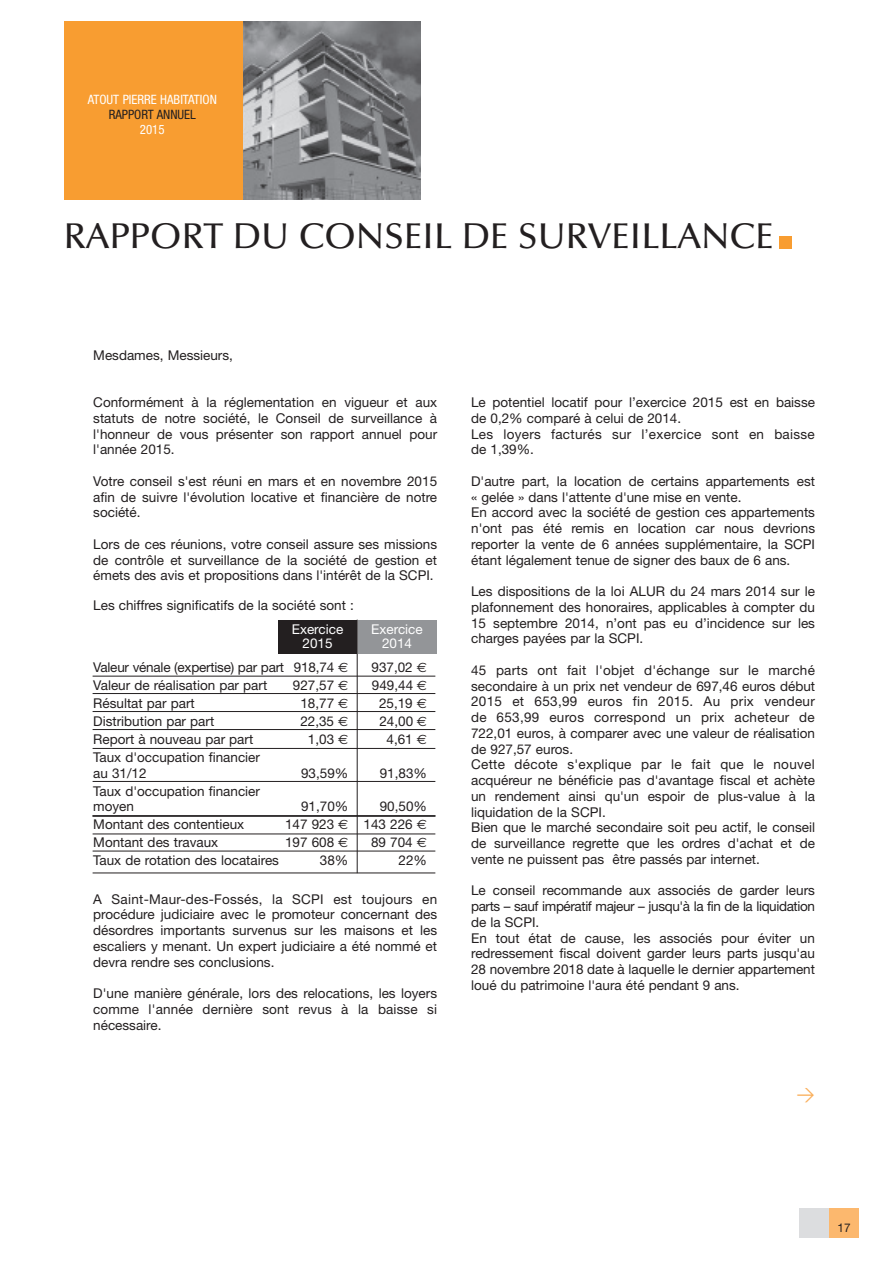
<style>
.page{position:relative;width:893px;height:1263px;background:#fff}
.page>*{position:absolute;margin:0;border:0;box-sizing:border-box;transform-origin:0 0}
.t1{font:500 36px "Optima";color:#231f20}
.t2{font:18px "DIN";color:#faae59}
.t3{font:13.5px/15.8px "Helvetica Neue";color:#231f20;text-align:justify}
.t4{font:13.5px/13.5px "Helvetica Neue";color:#fff;text-align:center}
.t5{font:condensed 12.9px "Helvetica Neue";color:#fff}
.t6{font:condensed 12.9px "Helvetica Neue";color:#231f20}
.t7{font:12px "Helvetica Neue";color:#231f20}
.s1{font-family:"Euro Sans"}
</style>
<div class="page">
<img style="left:242px;top:21px;width:179px;height:179px">
<div style="left:799px;top:1208px;width:30px;height:29px;background:#dcdddf"></div>
<div style="left:829px;top:1208px;width:30px;height:29px;background:#fcb86e"></div>
<div style="left:64px;top:21px;width:178px;height:179px;background:#f89d31"></div>
<div style="left:779px;top:236px;width:13px;height:13px;background:#f89d31"></div>
<div style="left:279px;top:621px;width:78px;height:33px;background:#231f20"></div>
<div style="left:358px;top:621px;width:79px;height:33px;background:#939598"></div>
<hr style="left:93px;top:676px;width:342px;height:1px;background:#231f20">
<hr style="left:357px;top:620px;width:1px;height:253px;background:#231f20">
<hr style="left:93px;top:693px;width:342px;height:1px;background:#231f20">
<hr style="left:93px;top:711px;width:342px;height:1px;background:#231f20">
<hr style="left:93px;top:729px;width:342px;height:1px;background:#231f20">
<hr style="left:93px;top:748px;width:342px;height:1px;background:#231f20">
<hr style="left:93px;top:781px;width:342px;height:1px;background:#231f20">
<hr style="left:93px;top:815px;width:342px;height:1px;background:#231f20">
<hr style="left:93px;top:833px;width:342px;height:1px;background:#231f20">
<hr style="left:93px;top:872px;width:342px;height:1px;background:#231f20">
<hr style="left:93px;top:851px;width:342px;height:1px;background:#231f20">
<p class="t5" style="left:88px;top:94px;width:131px">ATOUT PIERRE HABITATION</p>
<p class="t6" style="left:109px;top:109px;width:89px">RAPPORT ANNUEL</p>
<p class="t5" style="left:140px;top:124px;width:26px">2015</p>
<h1 class="t1" style="left:64px;top:222px;width:711px">RAPPORT DU CONSEIL DE SURVEILLANCE</h1>
<p class="t3" style="left:93px;top:348px;width:141px">Mesdames, Messieurs,</p>
<p class="t3" style="left:93px;top:396px;width:345px">Conformément à la réglementation en vigueur et aux statuts de notre société, le Conseil de surveillance à l'honneur de vous présenter son rapport annuel pour l'année 2015.</p>
<p class="t3" style="left:93px;top:474px;width:345px">Votre conseil s'est réuni en mars et en novembre 2015 afin de suivre l'évolution locative et financière de notre société.</p>
<p class="t3" style="left:93px;top:537px;width:345px">Lors de ces réunions, votre conseil assure ses missions de contrôle et surveillance de la société de gestion et émets des avis et propositions dans l'intérêt de la SCPI.</p>
<p class="t3" style="left:93px;top:598px;width:262px">Les chiffres significatifs de la société sont :</p>
<p class="t4" style="left:292px;top:624px;width:53px">Exercice<br>2015</p>
<p class="t4" style="left:371px;top:624px;width:53px">Exercice<br>2014</p>
<p class="t3" style="left:93px;top:660px;width:257px">Valeur vénale (expertise) par part 918,74 <span class="s1">€</span></p>
<p class="t3" style="left:371px;top:660px;width:57px">937,02 <span class="s1">€</span></p>
<p class="t3" style="left:93px;top:678px;width:176px">Valeur de réalisation par part</p>
<p class="t3" style="left:293px;top:678px;width:57px">927,57 <span class="s1">€</span></p>
<p class="t3" style="left:372px;top:678px;width:57px">949,44 <span class="s1">€</span></p>
<p class="t3" style="left:93px;top:696px;width:103px">Résultat par part</p>
<p class="t3" style="left:300px;top:696px;width:49px">18,77 <span class="s1">€</span></p>
<p class="t3" style="left:379px;top:696px;width:50px">25,19 <span class="s1">€</span></p>
<p class="t3" style="left:93px;top:714px;width:123px">Distribution par part</p>
<p class="t3" style="left:300px;top:714px;width:50px">22,35 <span class="s1">€</span></p>
<p class="t3" style="left:379px;top:714px;width:49px">24,00 <span class="s1">€</span></p>
<p class="t3" style="left:93px;top:732px;width:162px">Report à nouveau par part</p>
<p class="t3" style="left:308px;top:732px;width:42px">1,03 <span class="s1">€</span></p>
<p class="t3" style="left:386px;top:732px;width:42px">4,61 <span class="s1">€</span></p>
<p class="t3" style="left:93px;top:750px;width:168px">Taux d'occupation financier au 31/12</p>
<p class="t3" style="left:301px;top:766px;width:49px">93,59%</p>
<p class="t3" style="left:380px;top:766px;width:49px">91,83%</p>
<p class="t3" style="left:93px;top:784px;width:168px">Taux d'occupation financier moyen</p>
<p class="t3" style="left:301px;top:800px;width:49px">91,70%</p>
<p class="t3" style="left:380px;top:800px;width:49px">90,50%</p>
<p class="t3" style="left:93px;top:818px;width:153px">Montant des contentieux</p>
<p class="t3" style="left:285px;top:818px;width:143px">147 923 <span class="s1">€</span> 143 226 <span class="s1">€</span></p>
<p class="t3" style="left:93px;top:836px;width:127px">Montant des travaux</p>
<p class="t3" style="left:285px;top:836px;width:65px">197 608 <span class="s1">€</span></p>
<p class="t3" style="left:371px;top:836px;width:57px">89 704 <span class="s1">€</span></p>
<p class="t3" style="left:93px;top:854px;width:187px">Taux de rotation des locataires</p>
<p class="t3" style="left:320px;top:854px;width:30px">38%</p>
<p class="t3" style="left:399px;top:854px;width:30px">22%</p>
<p class="t3" style="left:93px;top:892px;width:346px">A Saint-Maur-des-Fossés, la SCPI est toujours en procédure judiciaire avec le promoteur concernant des désordres importants survenus sur les maisons et les escaliers y menant. Un expert judiciaire a été nommé et devra rendre ses conclusions.</p>
<p class="t3" style="left:93px;top:987px;width:345px">D'une manière générale, lors des relocations, les loyers comme l'année dernière sont revus à la baisse si nécessaire.</p>
<p class="t3" style="left:471px;top:396px;width:345px;text-align:left">Le potentiel locatif pour l’exercice 2015 est en baisse de 0,2% comparé à celui de 2014.<br>Les loyers facturés sur l’exercice sont en baisse de 1,39%.</p>
<p class="t3" style="left:471px;top:474px;width:345px;text-align:left">D'autre part, la location de certains appartements est « gelée » dans l'attente d'une mise en vente.<br>En accord avec la société de gestion ces appartements n'ont pas été remis en location car nous devrions reporter la vente de 6 années supplémentaire, la SCPI étant légalement tenue de signer des baux de 6 ans.</p>
<p class="t3" style="left:471px;top:585px;width:345px">Les dispositions de la loi ALUR du 24 mars 2014 sur le plafonnement des honoraires, applicables à compter du 15 septembre 2014, n’ont pas eu d’incidence sur les charges payées par la SCPI.</p>
<p class="t3" style="left:471px;top:663px;width:345px;text-align:left">45 parts ont fait l'objet d'échange sur le marché secondaire à un prix net vendeur de 697,46 euros début 2015 et 653,99 euros fin 2015. Au prix vendeur de 653,99 euros correspond un prix acheteur de 722,01 euros, à comparer avec une valeur de réalisation de 927,57 euros.<br>Cette décote s'explique par le fait que le nouvel acquéreur ne bénéficie pas d'avantage fiscal et achète un rendement ainsi qu'un espoir de plus-value à la liquidation de la SCPI.<br>Bien que le marché secondaire soit peu actif, le conseil de surveillance regrette que les ordres d'achat et de vente ne puissent pas être passés par internet.</p>
<p class="t3" style="left:471px;top:884px;width:345px;text-align:left">Le conseil recommande aux associés de garder leurs parts – sauf impératif majeur – jusqu'à la fin de la liquidation de la SCPI.<br>En tout état de cause, les associés pour éviter un redressement fiscal doivent garder leurs parts jusqu'au 28 novembre 2018 date à laquelle le dernier appartement loué du patrimoine l'aura été pendant 9 ans.</p>
<h2 class="t2" style="left:796px;top:1083px;width:20px">&gt;</h2>
<p class="t7" style="left:837px;top:1223px;width:15px">17</p>
</div>
